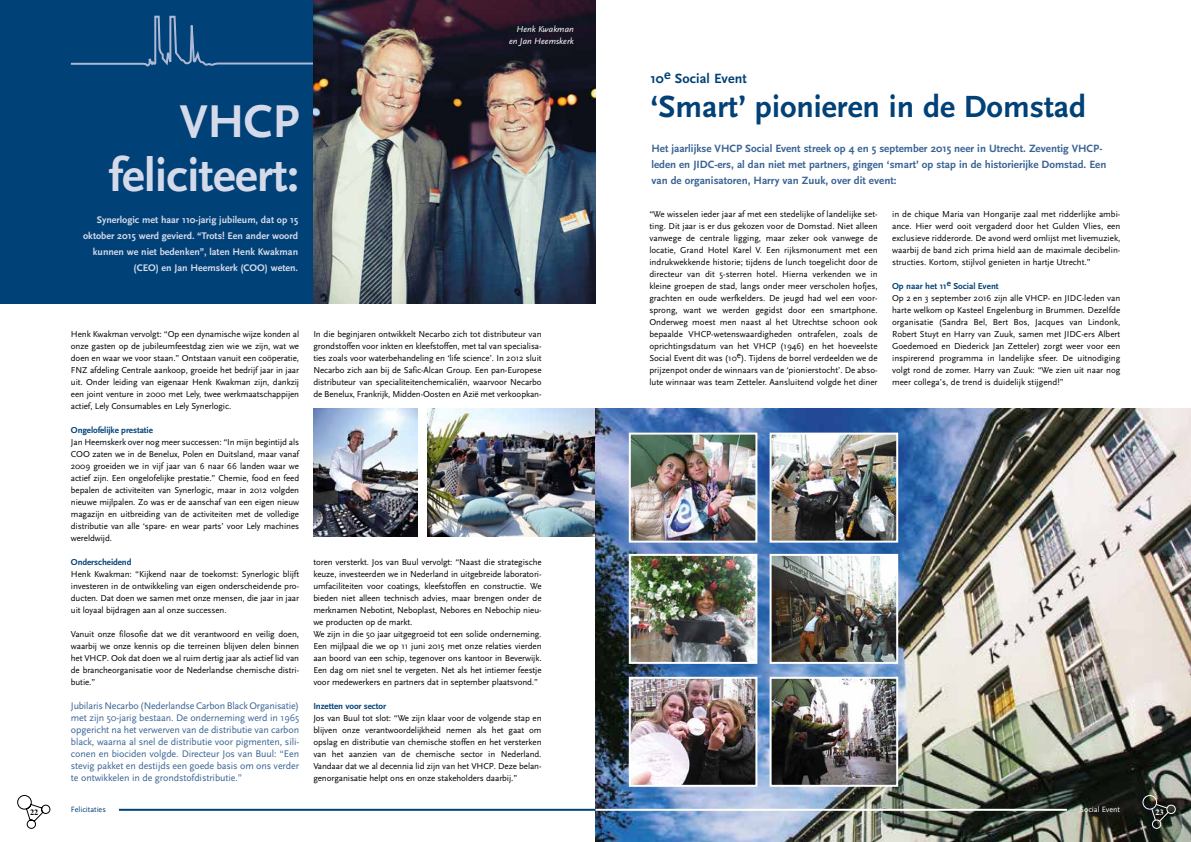
<style>
.page{position:relative;width:1191px;height:842px;background:#fff}
.page>*{position:absolute;margin:0;border:0;box-sizing:border-box;transform-origin:0 0}
.t1{font:700 48px/54px "AD Scala Sans";letter-spacing:-.01em;color:#d5daea;text-align:right}
.t2{font:700 32px "AD Scala Sans";color:#004177}
.t3{font:700 14px "AD Scala Sans";letter-spacing:.01em;color:#004177}
.t4{font:700 11px/16px "AD Scala Sans";color:#396395}
.t5{font:10px/12px "AD Scala Sans Romein";letter-spacing:-.01em;color:#396395;text-align:justify}
.t6{font:700 10px/16px "AD Scala Sans";color:#d5daea;text-align:right}
.t7{font:9px/12px "AD Scala Sans Romein";letter-spacing:-.01em;color:#000;text-align:justify}
.t8{font:700 9px "AD Scala Sans";letter-spacing:-.01em;color:#004177}
.t9{font:italic 9px/12px "AD Scala Sans";color:#fff;text-align:right}
.t10{font:8px "AD Scala Sans Romein";color:#004177}
.t11{font:8px "AD Scala Sans Romein";color:#fff}
.t12{font:700 8px "Times New Roman MT Std";color:#000}
.t13{font:700 8px "Times New Roman MT Std";color:#fff}
</style>
<div class="page">
<svg style="left:17px;top:795px;width:33px;height:33px"></svg>
<img style="left:427px;top:409px;width:168px;height:128px">
<div style="left:0;top:0;width:595px;height:303px;background:#004177"></div>
<svg style="left:70px;top:15px;width:243px;height:52px"></svg>
<img style="left:313px;top:409px;width:104px;height:128px">
<img style="left:313px;top:0;width:282px;height:303px">
<img style="left:595px;top:409px;width:596px;height:433px">
<img style="left:632px;top:436px;width:122px;height:104px">
<div style="left:629px;top:433px;width:128px;height:110px;border:2px solid #fff"></div>
<img style="left:632px;top:557px;width:122px;height:104px">
<div style="left:629px;top:554px;width:128px;height:110px;border:2px solid #fff"></div>
<img style="left:632px;top:680px;width:122px;height:104px">
<div style="left:629px;top:677px;width:128px;height:110px;border:2px solid #fff"></div>
<img style="left:772px;top:436px;width:123px;height:104px">
<div style="left:769px;top:433px;width:129px;height:110px;border:2px solid #fff"></div>
<img style="left:772px;top:557px;width:123px;height:104px">
<div style="left:769px;top:554px;width:129px;height:110px;border:2px solid #fff"></div>
<img style="left:772px;top:680px;width:123px;height:104px">
<div style="left:769px;top:677px;width:129px;height:110px;border:2px solid #fff"></div>
<div style="left:1142px;top:795px;width:14px;height:14px;border:1px solid #fff;border-radius:50%"></div>
<div style="left:1152px;top:820px;width:9px;height:8px;border:1px solid #fff;border-radius:50%"></div>
<div style="left:1166px;top:805px;width:9px;height:9px;border:1px solid #fff;border-radius:50%"></div>
<svg style="left:1151px;top:804px;width:17px;height:18px"></svg>
<hr style="left:119px;top:809px;width:476px;height:2px;background:#004177">
<hr style="left:595px;top:809px;width:472px;height:2px;background:#fff">
<p class="t12" style="left:30px;top:808px;width:9px">22</p>
<p class="t9" style="left:509px;top:23px;width:66px">Henk Kwakman en Jan Heemskerk</p>
<h1 class="t1" style="left:109px;top:96px;width:192px">VHCP feliciteert:</h1>
<p class="t6" style="left:83px;top:212px;width:216px">Synerlogic met haar 110-jarig jubileum, dat op 15 oktober 2015 werd gevierd. “Trots! Een ander woord kunnen we niet bedenken”, laten Henk Kwakman (CEO) en Jan Heemskerk (COO) weten.</p>
<p class="t7" style="left:71px;top:328px;width:230px">Henk Kwakman vervolgt: “Op een dynamische wijze konden al onze gasten op de jubileumfeestdag zien wie we zijn, wat we doen en waar we voor staan.” Ontstaan vanuit een coöperatie, FNZ afdeling Centrale aankoop, groeide het bedrijf jaar in jaar uit. Onder leiding van eigenaar Henk Kwakman zijn, dankzij een joint venture in 2000 met Lely, twee werkmaatschappijen actief, Lely Consumables en Lely Synerlogic.</p>
<p class="t8" style="left:71px;top:425px;width:84px">Ongelofelijke prestatie</p>
<p class="t7" style="left:71px;top:436px;width:230px">Jan Heemskerk over nog meer successen: “In mijn begintijd als COO zaten we in de Benelux, Polen en Duitsland, maar vanaf 2009 groeiden we in vijf jaar van 6 naar 66 landen waar we actief zijn. Een ongelofelijke prestatie.” Chemie, food en feed bepalen de activiteiten van Synerlogic, maar in 2012 volgden nieuwe mijlpalen. Zo was er de aanschaf van een eigen nieuw magazijn en uitbreiding van de activiteiten met de volledige distributie van alle ‘spare- en wear parts’ voor Lely machines wereldwijd.</p>
<p class="t8" style="left:71px;top:557px;width:62px">Onderscheidend</p>
<p class="t7" style="left:71px;top:568px;width:230px">Henk Kwakman: “Kijkend naar de toekomst: Synerlogic blijft investeren in de ontwikkeling van eigen onderscheidende pro&shy;ducten. Dat doen we samen met onze mensen, die jaar in jaar uit loyaal bijdragen aan al onze successen.</p>
<p class="t7" style="left:71px;top:628px;width:230px">Vanuit onze filosofie dat we dit verantwoord en veilig doen, waarbij we onze kennis op die terreinen blijven delen binnen het VHCP. Ook dat doen we al ruim dertig jaar als actief lid van de brancheorganisatie voor de Nederlandse chemische distri&shy;butie.”</p>
<p class="t5" style="left:71px;top:700px;width:230px">Jubilaris Necarbo (Nederlandse Carbon Black Organisatie) met zijn 50-jarig bestaan. De onderneming werd in 1965 opgericht na het verwerven van de distributie van carbon black, waarna al snel de distributie voor pigmenten, sili&shy;conen en biociden volgde. Directeur Jos van Buul: “Een stevig pakket en destijds een goede basis om ons verder te ontwikkelen in de grondstofdistributie.”</p>
<p class="t10" style="left:71px;top:805px;width:37px">Felicitaties</p>
<p class="t7" style="left:313px;top:328px;width:230px">In die beginjaren ontwikkelt Necarbo zich tot distributeur van grondstoffen voor inkten en kleefstoffen, met tal van specialisa&shy;ties zoals voor waterbehandeling en ‘life science’. In 2012 sluit Necarbo zich aan bij de Safic-Alcan Group. Een pan-Europese distributeur van specialiteitenchemicaliën, waarvoor Necarbo de Benelux, Frankrijk, Midden-Oosten en Azië met verkoopkan-</p>
<p class="t7" style="left:313px;top:556px;width:230px;text-align:left">toren versterkt. Jos van Buul vervolgt: “Naast die strategische keuze, investeerden we in Nederland in uitgebreide laboratori&shy;umfaciliteiten voor coatings, kleefstoffen en constructie. We bieden niet alleen technisch advies, maar brengen onder de merknamen Nebotint, Neboplast, Nebores en Nebochip nieu&shy;we producten op de markt.<br>We zijn in die 50 jaar uitgegroeid tot een solide onderneming.<br>Een mijlpaal die we op 11 juni 2015 met onze relaties vierden aan boord van een schip, tegenover ons kantoor in Beverwijk.<br>Een dag om niet snel te vergeten. Net als het intiemer feestje voor medewerkers en partners dat in september plaatsvond.”</p>
<p class="t8" style="left:313px;top:701px;width:74px">Inzetten voor sector</p>
<p class="t7" style="left:313px;top:712px;width:230px">Jos van Buul tot slot: “We zijn klaar voor de volgende stap en blijven onze verantwoordelijkheid nemen als het gaat om opslag en distributie van chemische stoffen en het versterken van het aanzien van de chemische sector in Nederland.<br>Vandaar dat we al decennia lid zijn van het VHCP. Deze belan&shy;genorganisatie helpt ons en onze stakeholders daarbij.”</p>
<h3 class="t3" style="left:650px;top:71px;width:98px">10e Social Event</h3>
<h2 class="t2" style="left:650px;top:89px;width:437px">‘Smart’ pionieren in de Domstad</h2>
<p class="t4" style="left:651px;top:140px;width:456px">Het jaarlijkse VHCP Social Event streek op 4 en 5 september 2015 neer in Utrecht. Zeventig VHCP&shy;leden en JIDC-ers, al dan niet met partners, gingen ‘smart’ op stap in de historierijke Domstad. Een van de organisatoren, Harry van Zuuk, over dit event:</p>
<p class="t7" style="left:649px;top:208px;width:230px">“We wisselen ieder jaar af met een stedelijke of landelijke set&shy;ting. Dit jaar is er dus gekozen voor de Domstad. Niet alleen vanwege de centrale ligging, maar zeker ook vanwege de locatie, Grand Hotel Karel V. Een rijksmonument met een indrukwekkende historie; tijdens de lunch toegelicht door de directeur van dit 5-sterren hotel. Hierna verkenden we in kleine groepen de stad, langs onder meer verscholen hofjes, grachten en oude werfkelders. De jeugd had wel een voor&shy;sprong, want we werden gegidst door een smartphone.<br>Onderweg moest men naast al het Utrechtse schoon ook bepaalde VHCP-wetenswaardigheden ontrafelen, zoals de oprichtingsdatum van het VHCP (1946) en het hoeveelste Social Event dit was (10e). Tijdens de borrel verdeelden we de prijzenpot onder de winnaars van de ‘pionierstocht’. De abso&shy;lute winnaar was team Zetteler. Aansluitend volgde het diner</p>
<p class="t7" style="left:892px;top:208px;width:230px">in de chique Maria van Hongarije zaal met ridderlijke ambi&shy;ance. Hier werd ooit vergaderd door het Gulden Vlies, een exclusieve ridderorde. De avond werd omlijst met livemuziek, waarbij de band zich prima hield aan de maximale decibelin&shy;structies. Kortom, stijlvol genieten in hartje Utrecht.”</p>
<p class="t8" style="left:892px;top:281px;width:108px">Op naar het 11e Social Event</p>
<p class="t7" style="left:892px;top:292px;width:230px">Op 2 en 3 september 2016 zijn alle VHCP- en JIDC-leden van harte welkom op Kasteel Engelenburg in Brummen. Dezelfde organisatie (Sandra Bel, Bert Bos, Jacques van Lindonk, Robert Stuyt en Harry van Zuuk, samen met JIDC-ers Albert Goedemoed en Diederick Jan Zetteler) zorgt weer voor een inspirerend programma in landelijke sfeer. De uitnodiging volgt rond de zomer. Harry van Zuuk: “We zien uit naar nog meer collega’s, de trend is duidelijk stijgend!”</p>
<p class="t11" style="left:1079px;top:805px;width:42px">Social Event</p>
<p class="t13" style="left:1155px;top:808px;width:9px">23</p>
</div>
